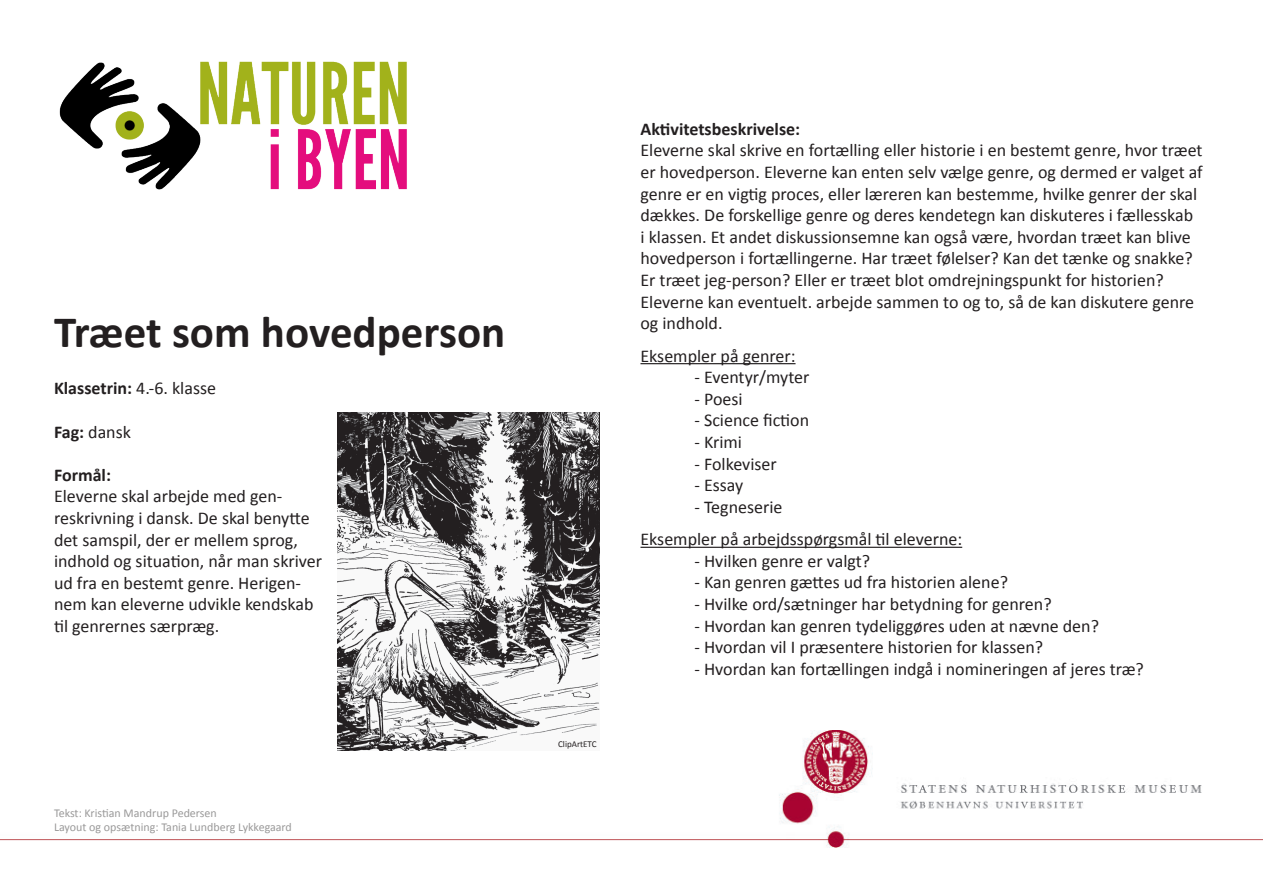
<style>
.page{position:relative;width:1263px;height:893px;background:#fff}
.page>*{position:absolute;margin:0;border:0;box-sizing:border-box;transform-origin:0 0}
.t1{font:700 45px "Calibri";color:#231f20}
.t2{font:18px/21.6px "Calibri";color:#231f20}
.t3{font:700 18px "Calibri";color:#231f20}
.t4{font:12px/14.4px "Calibri";color:#9a9999}
.t5{font:9px "Calibri";color:#231f20}
.s1{font-weight:400}
.s2{font-weight:700}
</style>
<div class="page">
<img style="left:59px;top:61px;width:348px;height:129px">
<hr style="left:640px;top:363px;width:155px;height:1px;background:#231f20">
<hr style="left:640px;top:547px;width:322px;height:1px;background:#231f20">
<img style="left:0;top:730px;width:1263px;height:118px">
<img style="left:337px;top:412px;width:262px;height:338px">
<h1 class="t1" style="left:54px;top:304px;width:453px">Træet som hovedperson</h1>
<p class="t3" style="left:54px;top:377px;width:164px">Klassetrin: <span class="s1">4.-6. klasse</span></p>
<p class="t2" style="left:54px;top:421px;width:78px"><span class="s2">Fag:</span> dansk</p>
<p class="t3" style="left:54px;top:463px;width:59px">Formål:</p>
<p class="t2" style="left:54px;top:486px;width:270px">Eleverne skal arbejde med gen&shy;reskrivning i dansk. De skal benytte det samspil, der er mellem sprog, indhold og situation, når man skriver ud fra en bestemt genre. Herigen&shy;nem kan eleverne udvikle kendskab til genrernes særpræg.</p>
<p class="t4" style="left:54px;top:806px;width:239px">Tekst: Kristian Mandrup Pedersen<br>Layout og opsætning: Tania Lundberg Lykkegaard</p>
<p class="t5" style="left:558px;top:738px;width:40px">ClipArtETC</p>
<p class="t3" style="left:640px;top:117px;width:161px">Aktivitetsbeskrivelse:</p>
<p class="t2" style="left:640px;top:140px;width:564px">Eleverne skal skrive en fortælling eller historie i en bestemt genre, hvor træet er hovedperson. Eleverne kan enten selv vælge genre, og dermed er valget af genre er en vigtig proces, eller læreren kan bestemme, hvilke genrer der skal dækkes. De forskellige genre og deres kendetegn kan diskuteres i fællesskab<br>i klassen. Et andet diskussionsemne kan også være, hvordan træet kan blive hovedperson i fortællingerne. Har træet følelser? Kan det tænke og snakke?<br>Er træet jeg-person? Eller er træet blot omdrejningspunkt for historien?<br>Eleverne kan eventuelt. arbejde sammen to og to, så de kan diskutere genre og indhold.</p>
<p class="t2" style="left:640px;top:345px;width:157px">Eksempler på genrer:</p>
<p class="t2" style="left:694px;top:366px;width:116px">- Eventyr/myter</p>
<p class="t2" style="left:694px;top:388px;width:50px">- Poesi</p>
<p class="t2" style="left:694px;top:410px;width:116px">- Science fiction</p>
<p class="t2" style="left:694px;top:431px;width:49px">- Krimi</p>
<p class="t2" style="left:694px;top:453px;width:84px">- Folkeviser</p>
<p class="t2" style="left:694px;top:474px;width:50px">- Essay</p>
<p class="t2" style="left:640px;top:491px;width:323px;line-height:32.4px;text-indent:54px">- Tegneserie<br>Eksempler på arbejdsspørgsmål til eleverne:</p>
<p class="t2" style="left:694px;top:550px;width:177px">- Hvilken genre er valgt?</p>
<p class="t2" style="left:694px;top:572px;width:315px">- Kan genren gættes ud fra historien alene?</p>
<p class="t2" style="left:694px;top:593px;width:359px">- Hvilke ord/sætninger har betydning for genren?</p>
<p class="t2" style="left:694px;top:615px;width:406px">- Hvordan kan genren tydeliggøres uden at nævne den?</p>
<p class="t2" style="left:694px;top:636px;width:350px">- Hvordan vil I præsentere historien for klassen?</p>
<p class="t2" style="left:694px;top:658px;width:451px">- Hvordan kan fortællingen indgå i nomineringen af jeres træ?</p>
</div>
